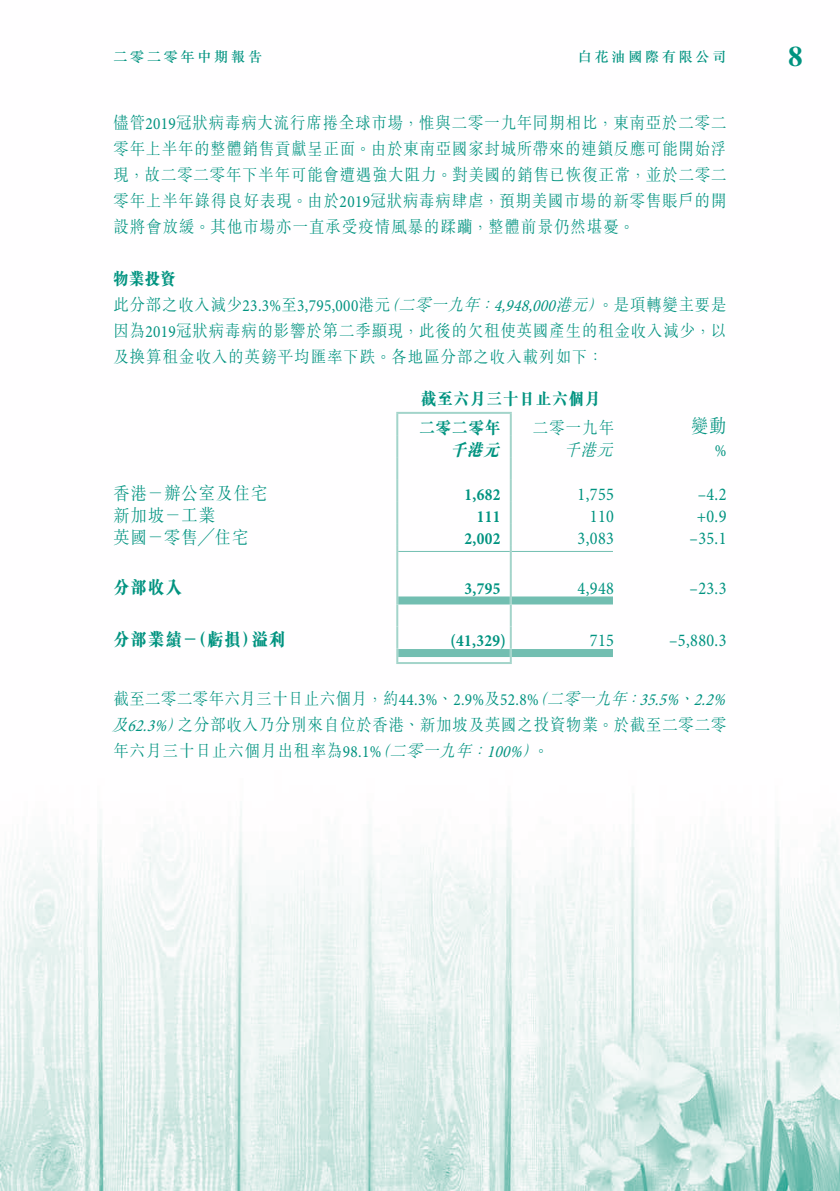
<style>
.page{position:relative;width:840px;height:1191px;background:#fff}
.page>*{position:absolute;margin:0;border:0;box-sizing:border-box;transform-origin:0 0}
.t1{font:700 28px "Times New Roman MT Std";color:#009380}
._50_Table_txt{font:300 19px "M Sung HK";color:#009380;scale:.9 1}
._50_Table_txt-2{font:18px "Minion Pro";letter-spacing:.025em;color:#009380;scale:.9 1}
._50_Table_txt-3{font:300 18px "M Sung HK";letter-spacing:.075em;color:#009380;scale:.9 1}
._50_Table_txt-4{font:800 18px "M Sung HK";letter-spacing:.07em;color:#009380;scale:.9 1}
._00_txt{font:300 17px/26px "M Sung HK";letter-spacing:.065em;color:#009380;scale:.9 1}
._00_txt-2{font:italic 17px "Minion Pro";color:#009380;scale:.9 1}
._50_Table_txt-5{font:700 17px "Minion Pro";letter-spacing:.02em;color:#009380;scale:.9 1}
._00_txt-3{font:italic 300 17px "M Sung HK";color:#009380;scale:.9 1}
._00_txt-4{font:800 17px "M Sung HK";letter-spacing:.07em;color:#009380;scale:.9 1}
._50_Table_txt-6{font:300 17px "M Sung HK";letter-spacing:.075em;color:#009380;scale:.9 1}
._50_Table_txt-7{font:800 17px "M Sung HK";letter-spacing:.07em;color:#009380;scale:.9 1}
._02_H2{font:800 17px "M Sung HK";color:#009380;scale:.9 1}
._50_Table_txt-8{font:italic 300 17px "M Sung HK";color:#009380;scale:.9 1}
._50_Table_txt-9{font:italic 800 17px "M Sung HK";color:#009380;scale:.9 1}
._50_Table_txt-10{font:17px "Minion Pro";color:#009380;scale:.9 1}
.t2{font:500 14px "M Sung HK";letter-spacing:.2em;color:#009380}
.s1{font-family:"Minion Pro";font-weight:400}
.s2{font-style:italic}
.s3{font-family:"M Sung HK";font-weight:300}
.s4{font-family:"Minion Pro";font-weight:400;font-style:italic}
.s5{font-family:"M Sung HK";font-weight:300;font-style:normal}
</style>
<div class="page">
<img style="left:0;top:411px;width:839px;height:780px">
<hr style="left:396px;top:412px;width:115px;height:2px;background:#a3d4ca">
<hr style="left:396px;top:414px;width:2px;height:22px;background:#a3d4ca">
<hr style="left:509px;top:414px;width:2px;height:22px;background:#a3d4ca">
<hr style="left:396px;top:436px;width:2px;height:22px;background:#a3d4ca">
<hr style="left:509px;top:436px;width:2px;height:22px;background:#a3d4ca">
<hr style="left:396px;top:458px;width:2px;height:22px;background:#a3d4ca">
<hr style="left:509px;top:458px;width:2px;height:22px;background:#a3d4ca">
<hr style="left:396px;top:480px;width:2px;height:22px;background:#a3d4ca">
<hr style="left:509px;top:480px;width:2px;height:22px;background:#a3d4ca">
<hr style="left:396px;top:502px;width:2px;height:22px;background:#a3d4ca">
<hr style="left:509px;top:502px;width:2px;height:22px;background:#a3d4ca">
<hr style="left:396px;top:524px;width:2px;height:22px;background:#a3d4ca">
<hr style="left:509px;top:524px;width:2px;height:22px;background:#a3d4ca">
<svg style="left:396px;top:546px;width:2px;height:6px"></svg>
<svg style="left:509px;top:546px;width:2px;height:6px"></svg>
<hr style="left:396px;top:552px;width:2px;height:22px;background:#a3d4ca">
<hr style="left:509px;top:552px;width:2px;height:22px;background:#a3d4ca">
<hr style="left:396px;top:574px;width:2px;height:22px;background:#a3d4ca">
<hr style="left:509px;top:574px;width:2px;height:22px;background:#a3d4ca">
<svg style="left:396px;top:596px;width:2px;height:8px"></svg>
<svg style="left:509px;top:596px;width:2px;height:8px"></svg>
<hr style="left:396px;top:604px;width:2px;height:22px;background:#a3d4ca">
<hr style="left:509px;top:604px;width:2px;height:22px;background:#a3d4ca">
<hr style="left:396px;top:626px;width:2px;height:22px;background:#a3d4ca">
<hr style="left:509px;top:626px;width:2px;height:22px;background:#a3d4ca">
<svg style="left:396px;top:648px;width:2px;height:14px"></svg>
<svg style="left:509px;top:648px;width:2px;height:14px"></svg>
<hr style="left:396px;top:662px;width:115px;height:2px;background:#a3d4ca">
<hr style="left:398px;top:551px;width:111px;height:1px;background:#72beb1">
<hr style="left:511px;top:551px;width:101px;height:1px;background:#72beb1">
<div style="left:398px;top:596px;width:111px;height:8px;background:#72beb1"></div>
<div style="left:511px;top:596px;width:101px;height:8px;background:#72beb1"></div>
<div style="left:398px;top:649px;width:111px;height:8px;background:#72beb1"></div>
<div style="left:511px;top:649px;width:101px;height:8px;background:#72beb1"></div>
<p class="t2" style="left:113px;top:47px;width:150px">二零二零年中期報告</p>
<p class="t2" style="left:577px;top:47px;width:150px">白花油國際有限公司</p>
<p class="_00_txt" style="left:113px;top:109px;width:682px;text-align:justify">儘管<span class="s1">2019</span>冠狀病毒病大流行席捲全球市場，惟與二零一九年同期相比，東南亞於二零二零年上半年的整體銷售貢獻呈正面。由於東南亞國家封城所帶來的連鎖反應可能開始浮現，故二零二零年下半年可能會遭遇強大阻力。對美國的銷售已恢復正常，並於二零二零年上半年錄得良好表現。由於<span class="s1">2019</span>冠狀病毒病肆虐，預期美國市場的新零售賬戶的開設將會放緩。其他市場亦一直承受疫情風暴的蹂躪，整體前景仍然堪憂。</p>
<p class="_02_H2" style="left:113px;top:266px;width:71px">物業投資</p>
<p class="_00_txt" style="left:587px;top:291px;width:156px"><span class="s2">）</span>。是項轉變主要是</p>
<p class="_00_txt" style="left:113px;top:291px;width:682px">此分部之收入減少<span class="s1">23.3%</span>至<span class="s1">3,795,000</span>港元<br>因為<span class="s1">2019</span>冠狀病毒病的影響於第二季顯現，此後的欠租使英國產生的租金收入減少，以及換算租金收入的英鎊平均匯率下跌。各地區分部之收入載列如下：</p>
<p class="_00_txt-4" style="left:421px;top:387px;width:201px">截至六月三十日止六個月</p>
<p class="_50_Table_txt" style="left:690px;top:413px;width:41px">變動</p>
<p class="_00_txt-3" style="left:398px;top:292px;width:97px">二零一九年</p>
<p class="_00_txt-3" style="left:555px;top:292px;width:43px">港元</p>
<p class="_00_txt-3" style="left:383px;top:292px;width:25px">（</p>
<p class="_00_txt-2" style="left:478px;top:294px;width:93px"><span class="s3">：</span>4,948,000</p>
<p class="_50_Table_txt-7" style="left:419px;top:415px;width:91px">二零二零年</p>
<p class="_50_Table_txt-6" style="left:532px;top:415px;width:91px">二零一九年</p>
<p class="_50_Table_txt-9" style="left:450px;top:437px;width:62px">千港元</p>
<p class="_50_Table_txt-8" style="left:563px;top:437px;width:62px">千港元</p>
<p class="_50_Table_txt-10" style="left:714px;top:439px;width:14px">%</p>
<p class="_50_Table_txt-3" style="left:113px;top:480px;width:172px">香港－辦公室及住宅</p>
<p class="_50_Table_txt-5" style="left:464px;top:482px;width:41px">1,682</p>
<p class="_50_Table_txt-2" style="left:577px;top:482px;width:42px">1,755</p>
<p class="_50_Table_txt-2" style="left:697px;top:482px;width:33px">–4.2</p>
<p class="_50_Table_txt-3" style="left:113px;top:502px;width:114px">新加坡－工業</p>
<p class="_50_Table_txt-5" style="left:476px;top:504px;width:28px">111</p>
<p class="_50_Table_txt-2" style="left:589px;top:504px;width:28px">110</p>
<p class="_50_Table_txt-2" style="left:696px;top:504px;width:35px">+0.9</p>
<p class="_50_Table_txt-3" style="left:113px;top:524px;width:151px">英國－零售╱住宅</p>
<p class="_50_Table_txt-5" style="left:464px;top:526px;width:41px">2,002</p>
<p class="_50_Table_txt-2" style="left:577px;top:526px;width:42px">3,083</p>
<p class="_50_Table_txt-2" style="left:689px;top:526px;width:43px">–35.1</p>
<p class="_50_Table_txt-4" style="left:113px;top:574px;width:77px">分部收入</p>
<p class="_50_Table_txt-5" style="left:464px;top:576px;width:41px">3,795</p>
<p class="_50_Table_txt-2" style="left:577px;top:576px;width:42px">4,948</p>
<p class="_50_Table_txt-2" style="left:689px;top:576px;width:43px">–23.3</p>
<p class="_50_Table_txt-4" style="left:113px;top:627px;width:161px">分部業績（－虧損）</p>
<p class="_50_Table_txt-4" style="left:251px;top:627px;width:39px">溢利</p>
<p class="_50_Table_txt-5" style="left:450px;top:629px;width:63px">)41,329(</p>
<p class="_50_Table_txt-2" style="left:589px;top:628px;width:28px">715</p>
<p class="_50_Table_txt-2" style="left:668px;top:628px;width:65px">–5,880.3</p>
<p class="_00_txt" style="left:127px;top:685px;width:666px;text-indent:-14px">截至二零二零年六月三十日止六個月，約<span class="s1">44.3%</span>、<span class="s1">2.9%</span>及<span class="s1">52.8%<br></span><span class="s4">62.3%</span> 之分部收入乃分別來自位於香港、新加坡及英國之投資物業。於截至二零二零</p>
<p class="_00_txt-3" style="left:547px;top:687px;width:96px">二零一九年</p>
<p class="_00_txt-3" style="left:531px;top:687px;width:25px">（</p>
<p class="_00_txt-2" style="left:624px;top:688px;width:67px"><span class="s3">：</span>35.5%</p>
<p class="_00_txt-2" style="left:693px;top:688px;width:43px">2.2%</p>
<p class="_00_txt-3" style="left:678px;top:687px;width:25px">、</p>
<p class="_00_txt-3" style="left:112px;top:713px;width:25px">及</p>
<p class="_00_txt-3" style="left:166px;top:713px;width:25px">）</p>
<p class="_00_txt" style="left:113px;top:737px;width:299px">年六月三十日止六個月出租率為<span class="s1">98.1%</span></p>
<p class="_00_txt-3" style="left:389px;top:739px;width:98px">二零一九年</p>
<p class="_00_txt-3" style="left:374px;top:739px;width:25px">（</p>
<p class="_00_txt-3" style="left:521px;top:739px;width:25px">(</p>
<p class="_00_txt-2" style="left:471px;top:740px;width:88px"><span class="s3">：</span>100% <span class="s5">。</span></p>
<h1 class="t1" style="left:787px;top:39px;width:15px">8</h1>
</div>
